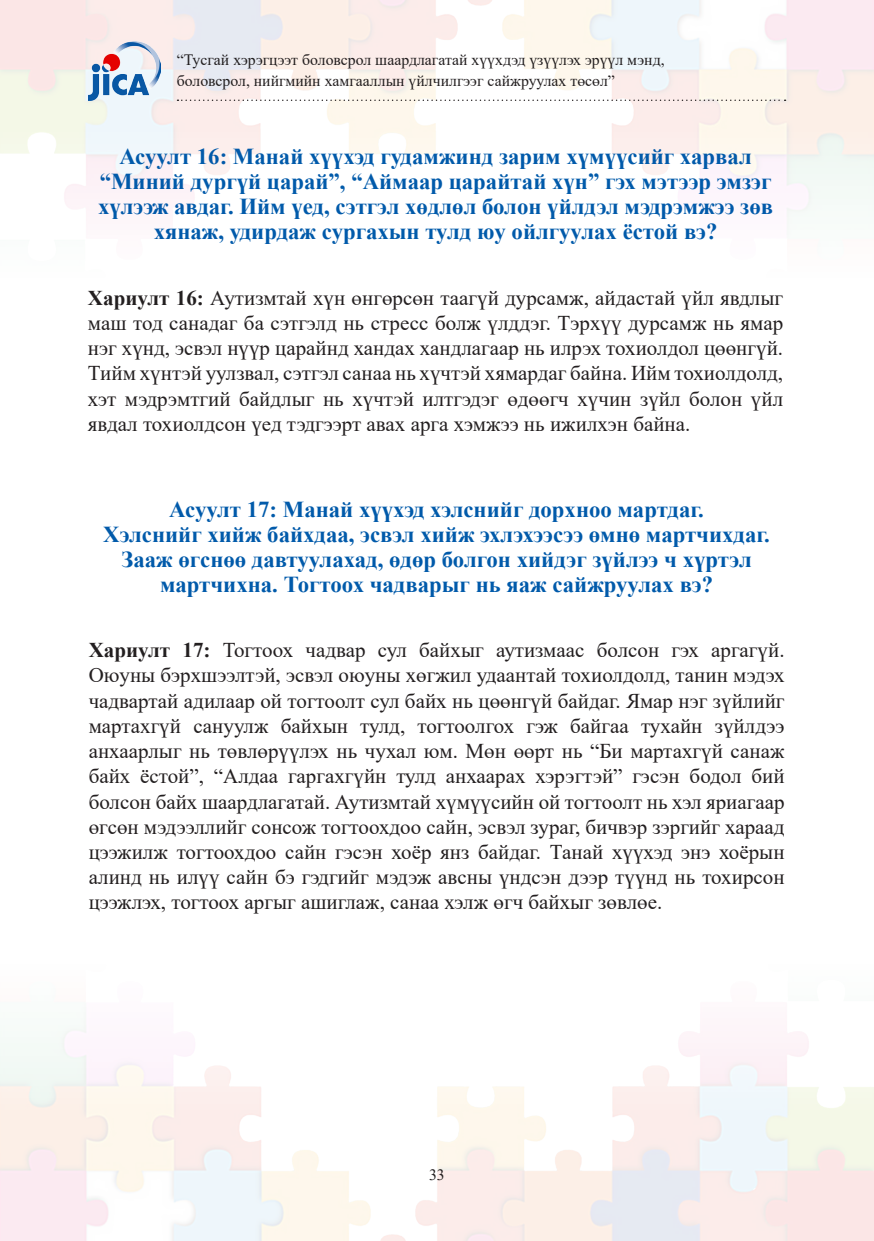
<style>
.page{position:relative;width:874px;height:1241px;background:#fff}
.page>*{position:absolute;margin:0;border:0;box-sizing:border-box;transform-origin:0 0}
.t1{font:700 22.75px/25px "Times New Roman";color:#015aaa;text-align:center}
.t2{font:21px/25.2px "Times New Roman";color:#231f20;text-align:justify}
.t3{font:15.75px/21px "Times New Roman";color:#231f20}
.s1{font-weight:700}
</style>
<div class="page">
<img style="left:0;top:0;width:873px;height:217px">
<svg style="left:177px;top:100px;width:608px;height:1px"></svg>
<img style="left:89px;top:42px;width:72px;height:58px">
<p class="t3" style="left:177px;top:49px;width:489px">“Тусгай хэрэгцээт боловсрол шаардлагатай хүүхдэд үзүүлэх эрүүл мэнд, боловсрол, нийгмийн хамгааллын үйлчилгээг сайжруулах төсөл”</p>
<p class="t1" style="left:98px;top:143px;width:676px">Асуулт 16: Манай хүүхэд гудамжинд зарим хүмүүсийг харвал “Миний дургүй царай”, “Аймаар царайтай хүн” гэх мэтээр эмзэг хүлээж авдаг. Ийм үед, сэтгэл хөдлөл болон үйлдэл мэдрэмжээ зөв хянаж, удирдаж сургахын тулд юу ойлгуулах ёстой вэ?</p>
<p class="t2" style="left:88px;top:284px;width:696px"><span class="s1">Хариулт 16:</span> Аутизмтай хүн өнгөрсөн таагүй дурсамж, айдастай үйл явдлыг маш тод санадаг ба сэтгэлд нь стресс болж үлддэг. Тэрхүү дурсамж нь ямар нэг хүнд, эсвэл нүүр царайнд хандах хандлагаар нь илрэх тохиолдол цөөнгүй.<br>Тийм хүнтэй уулзвал, сэтгэл санаа нь хүчтэй хямардаг байна. Ийм тохиолдолд, хэт мэдрэмтгий байдлыг нь хүчтэй илтгэдэг өдөөгч хүчин зүйл болон үйл явдал тохиолдсон үед тэдгээрт авах арга хэмжээ нь ижилхэн байна.</p>
<p class="t1" style="left:103px;top:496px;width:667px">Асуулт 17: Манай хүүхэд хэлснийг дорхноо мартдаг.<br>Хэлснийг хийж байхдаа, эсвэл хийж эхлэхээсээ өмнө мартчихдаг.<br>Зааж өгснөө давтуулахад, өдөр болгон хийдэг зүйлээ ч хүртэл мартчихна. Тогтоох чадварыг нь яаж сайжруулах вэ?</p>
<p class="t2" style="left:89px;top:636px;width:697px"><span class="s1">Хариулт 17:</span> Тогтоох чадвар сул байхыг аутизмаас болсон гэх аргагүй.<br>Оюуны бэрхшээлтэй, эсвэл оюуны хөгжил удаантай тохиолдолд, танин мэдэх чадвартай адилаар ой тогтоолт сул байх нь цөөнгүй байдаг. Ямар нэг зүйлийг мартахгүй сануулж байхын тулд, тогтоолгох гэж байгаа тухайн зүйлдээ анхаарлыг нь төвлөрүүлэх нь чухал юм. Мөн өөрт нь “Би мартахгүй санаж байх ёстой”, “Алдаа гаргахгүйн тулд анхаарах хэрэгтэй” гэсэн бодол бий болсон байх шаардлагатай. Аутизмтай хүмүүсийн ой тогтоолт нь хэл яриагаар өгсөн мэдээллийг сонсож тогтоохдоо сайн, эсвэл зураг, бичвэр зэргийг хараад цээжилж тогтоохдоо сайн гэсэн хоёр янз байдаг. Танай хүүхэд энэ хоёрын алинд нь илүү сайн бэ гэдгийг мэдэж авсны үндсэн дээр түүнд нь тохирсон цээжлэх, тогтоох аргыг ашиглаж, санаа хэлж өгч байхыг зөвлөе.</p>
<p class="t3" style="left:429px;top:1162px;width:17px">33</p>
</div>
